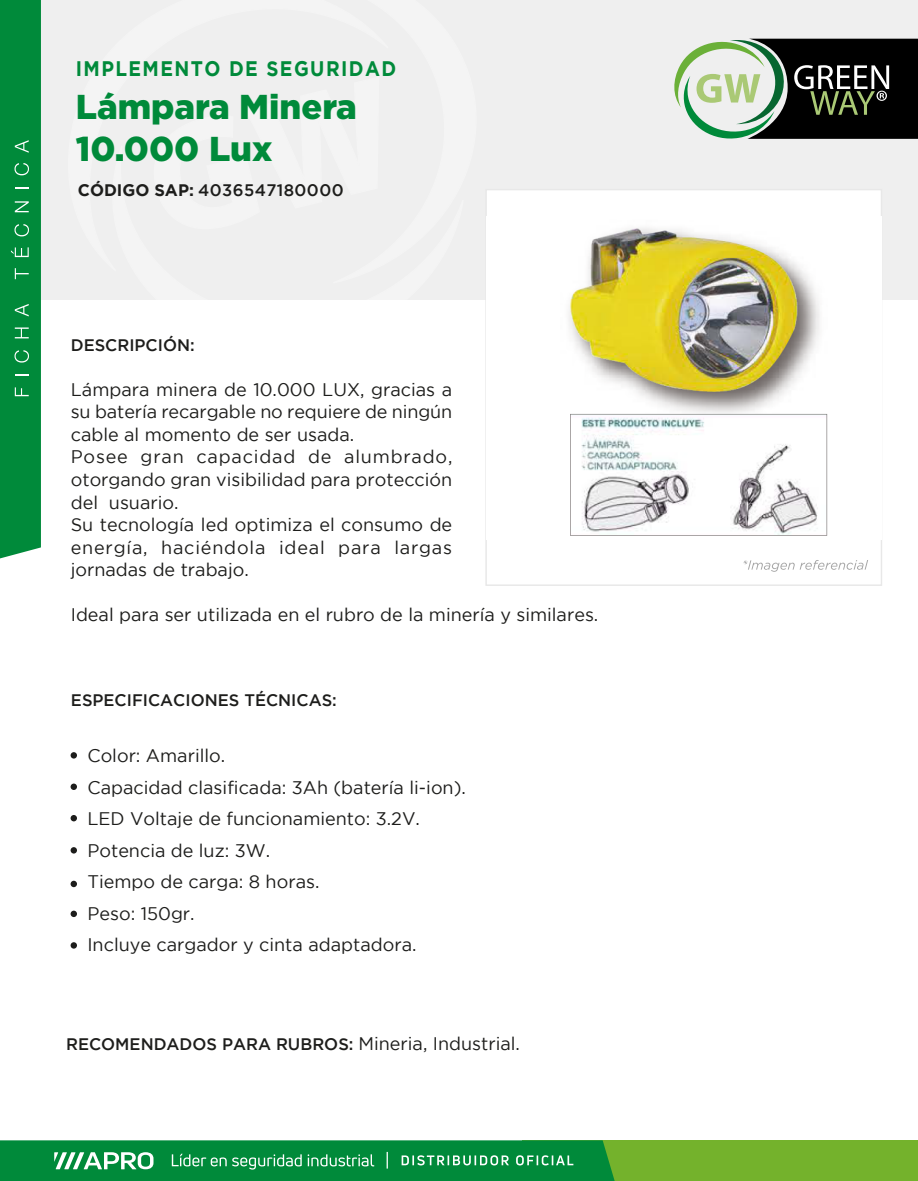
<style>
.page{position:relative;width:918px;height:1181px;background:#fff}
.page>*{position:absolute;margin:0;border:0;box-sizing:border-box;transform-origin:0 0}
.t1{font:900 34.5px/41.4px "Gotham";color:#008a3a}
.t2{font:700 21px "Gotham";letter-spacing:.075em;color:#008a3a;scale:.9 1}
.t3{font:18.15px/22.5px "Gotham";color:#1d1d1b}
.t4{font:500 16.65px "Gotham";color:#1d1d1b}
.t5{font:500 16.65px "Gotham";letter-spacing:.025em;color:#1d1d1b}
.s1{font-weight:700}
.s2{font-weight:400;font-size:18.15px}
</style>
<div class="page">
<div style="left:0;top:0;width:918px;height:300px;background:#efefef"></div>
<div style="left:522px;top:1140px;width:396px;height:40px;background:#74b22c"></div>
<svg style="left:0;top:1140px;width:615px;height:40px;background:#19954c"></svg>
<svg style="left:674px;top:38px;width:244px;height:101px"></svg>
<svg style="left:0;top:0;width:41px;height:558px;background:#078d40"></svg>
<div style="left:485px;top:189px;width:397px;height:397px;background:#fff;border:1px solid #e8e8e8"></div>
<svg style="left:71px;top:752px;width:6px;height:6px"></svg>
<div style="left:71px;top:783px;width:6px;height:7px;background:#1d1d1b;border-radius:50%"></div>
<svg style="left:71px;top:814px;width:6px;height:7px"></svg>
<svg style="left:71px;top:847px;width:6px;height:6px"></svg>
<div style="left:71px;top:880px;width:6px;height:7px;background:#1d1d1b;border-radius:50%"></div>
<div style="left:71px;top:910px;width:6px;height:7px;background:#1d1d1b;border-radius:50%"></div>
<svg style="left:71px;top:942px;width:6px;height:6px"></svg>
<svg style="left:743px;top:560px;width:125px;height:11px"></svg>
<img style="left:486px;top:216px;width:395px;height:323px">
<p class="t2" style="left:76px;top:57px;width:357px">IMPLEMENTO DE SEGURIDAD</p>
<h1 class="t1" style="left:76px;top:85px;width:283px">Lámpara Minera<br>10.000 Lux</h1>
<p class="t5" style="left:78px;top:180px;width:267px"><span class="s1">CÓDIGO SAP:</span> 4036547180000</p>
<p class="t4" style="left:71px;top:335px;width:125px">DESCRIPCIÓN:</p>
<p class="t3" style="left:71px;top:378px;width:383px">Lámpara minera de 10.000 LUX, gracias a su batería recargable no requiere de ningún cable al momento de ser usada.<br>Posee gran capacidad de alumbrado, otorgando gran visibilidad para protección del usuario.<br>Su tecnología led optimiza el consumo de energía, haciéndola ideal para largas jornadas de trabajo.</p>
<p class="t3" style="left:71px;top:603px;width:529px">Ideal para ser utilizada en el rubro de la minería y similares.</p>
<p class="t4" style="left:71px;top:690px;width:267px">ESPECIFICACIONES TÉCNICAS:</p>
<p class="t3" style="left:87px;top:739px;width:380px;line-height:31.5px">Color: Amarillo.<br>Capacidad clasificada: 3Ah (batería li-ion).<br>LED Voltaje de funcionamiento: 3.2V.<br>Potencia de luz: 3W.<br>Tiempo de carga: 8 horas.<br>Peso: 150gr.<br>Incluye cargador y cinta adaptadora.</p>
<p class="t4" style="left:66px;top:1034px;width:455px">RECOMENDADOS PARA RUBROS: <span class="s2">Mineria, Industrial.</span></p>
</div>
